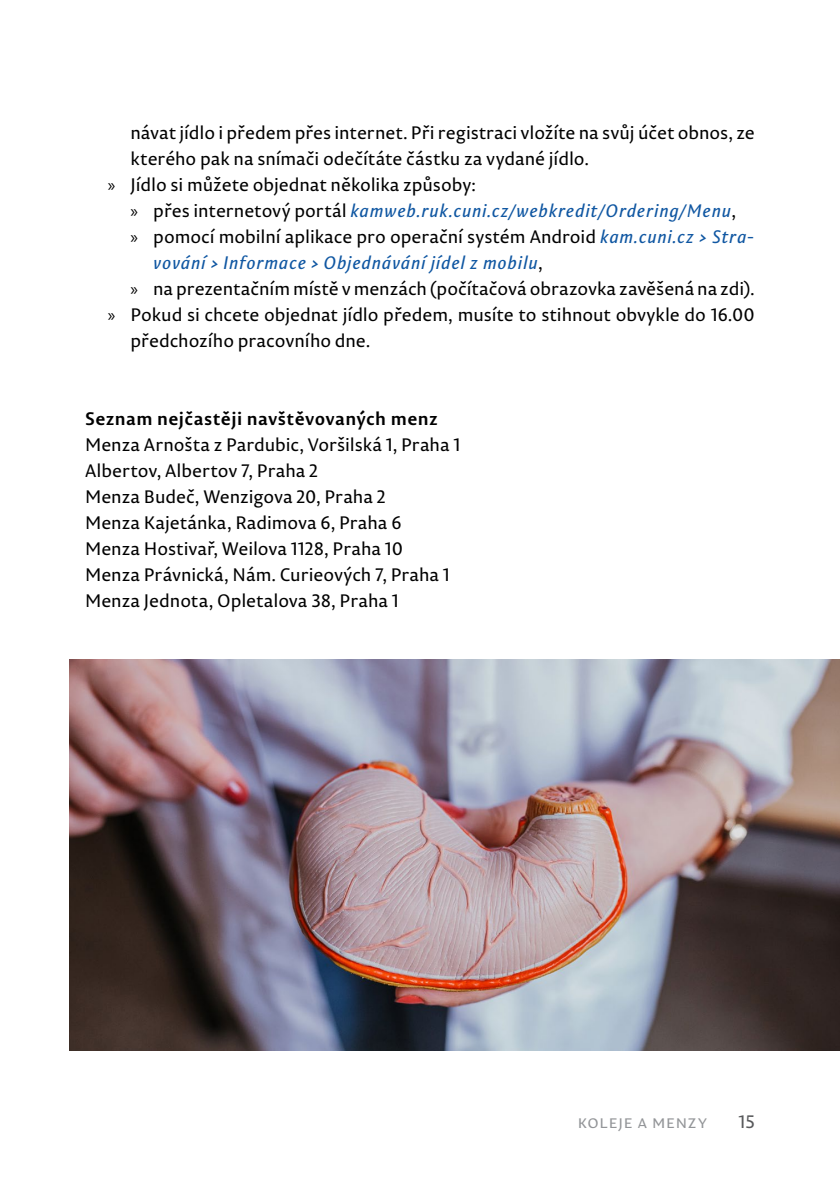
<style>
.page{position:relative;width:840px;height:1191px;background:#fff}
.page>*{position:absolute;margin:0;border:0;box-sizing:border-box;transform-origin:0 0}
.t1{font:18px/26px "Permian Sans Typeface";letter-spacing:-.005em;color:#000}
.t2{font:italic 18px "Permian Sans Typeface";letter-spacing:.03em;color:#1057a2}
.t3{font:700 18px "Permian Sans Typeface";letter-spacing:.025em;color:#000}
.t4{font:18px "Permian Sans Typeface";color:#58595b}
.t5{font:16px "Permian Sans Typeface";letter-spacing:.05em;color:#939598}
.s1{font-family:"Myriad Pro"}
.s2{font-family:"Myriad Pro";font-style:normal;color:#000}
.s3{font-style:normal;color:#000}
.s4{font-style:italic;color:#1057a2}
</style>
<div class="page">
<img style="left:69px;top:659px;width:770px;height:391px">
<p class="t1" style="left:130px;top:120px;width:625px">návat jídlo i předem přes internet. Při registraci vložíte na svůj účet obnos, ze</p>
<p class="t1" style="left:130px;top:146px;width:459px">kterého pak na snímači odečítáte částku za vydané jídlo.</p>
<p class="t1" style="left:108px;top:172px;width:370px"><span class="s1">»</span> Jídlo si můžete objednat několika způsoby:</p>
<p class="t2" style="left:130px;top:197px;width:606px"><span class="s2">»</span> <span class="s3">přes internetový portál</span> kamweb.ruk.cuni.cz/webkredit/Ordering/Menu<span class="s3">,</span></p>
<p class="t1" style="left:130px;top:224px;width:625px"><span class="s1">»</span> pomocí mobilní aplikace pro operační systém Android <span class="s4">kam.cuni.cz &gt; Stra-</span></p>
<p class="t2" style="left:153px;top:249px;width:391px">vování &gt; Informace &gt; Objednávání jídel z mobilu<span class="s3">,</span></p>
<p class="t1" style="left:130px;top:276px;width:625px"><span class="s1">»</span> na prezentačním místě v menzách (počítačová obrazovka zavěšená na zdi).</p>
<p class="t1" style="left:108px;top:302px;width:648px"><span class="s1">»</span> Pokud si chcete objednat jídlo předem, musíte to stihnout obvykle do 16.00</p>
<p class="t1" style="left:130px;top:328px;width:241px">předchozího pracovního dne.</p>
<p class="t3" style="left:85px;top:404px;width:354px">Seznam nejčastěji navštěvovaných menz</p>
<p class="t1" style="left:85px;top:431px;width:376px">Menza Arnošta z Pardubic, Voršilská 1, Praha 1<br>Albertov, Albertov 7, Praha 2<br>Menza Budeč, Wenzigova 20, Praha 2<br>Menza Kajetánka, Radimova 6, Praha 6<br>Menza Hostivař, Weilova 1128, Praha 10<br>Menza Právnická, Nám. Curieových 7, Praha 1<br>Menza Jednota, Opletalova 38, Praha 1</p>
<p class="t5" style="left:577px;top:1109px;width:130px">koleje a menzy</p>
<p class="t4" style="left:738px;top:1107px;width:18px">15</p>
</div>
